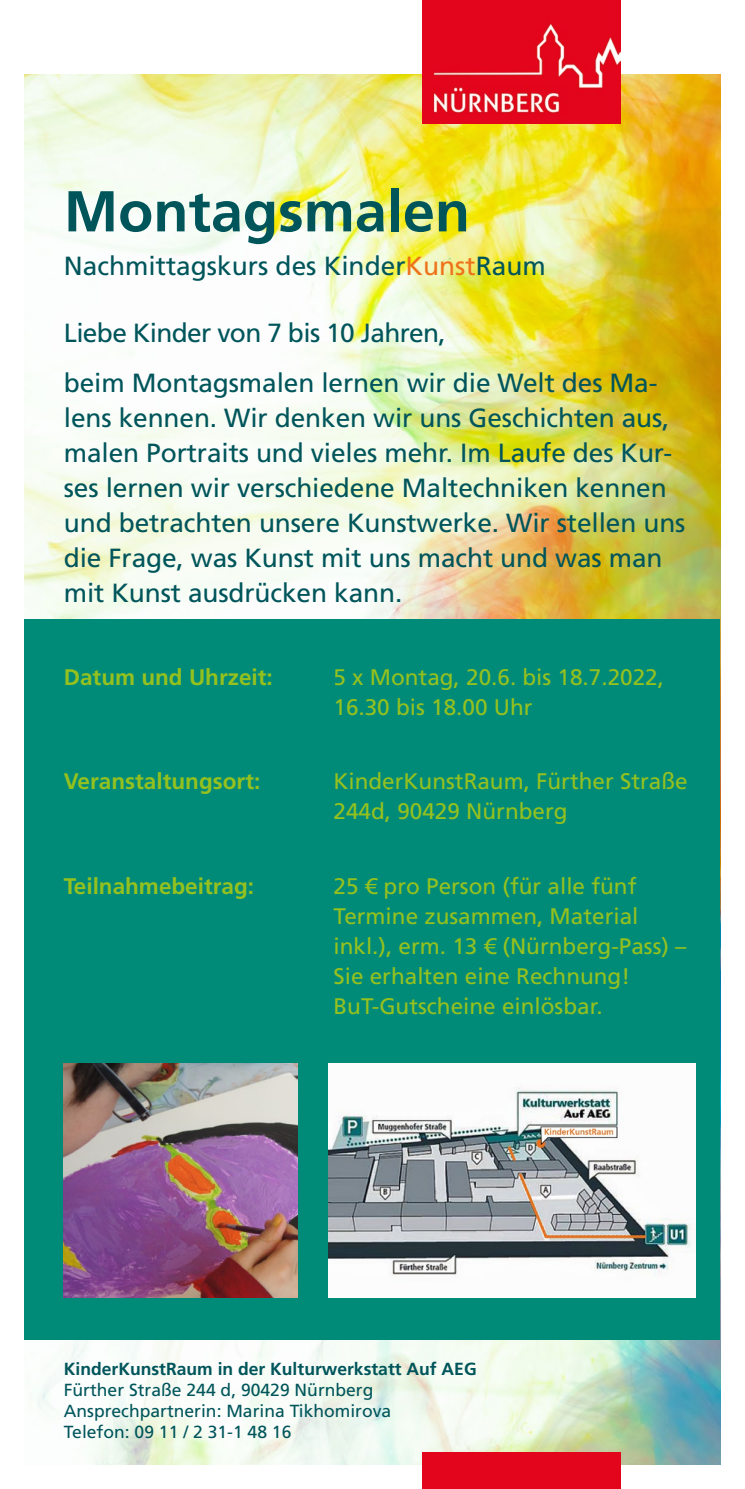
<style>
.page{position:relative;width:745px;height:1489px;background:#fff}
.page>*{position:absolute;margin:0;border:0;box-sizing:border-box;transform-origin:0 0}
.t1{font:700 57.5px "Frutiger LT Com";color:#00555b}
.t2{font:26.25px/35px "Frutiger LT Com";letter-spacing:-.005em;color:#00555b}
.t3{font:22.5px/30px "Frutiger LT Com";color:#95c11f}
.t4{font:700 22.5px "Frutiger LT Com";color:#95c11f}
.t5{font:17.5px/21px "Frutiger LT Com";color:#00555b}
.t6{font:700 17.5px "Frutiger LT Com";color:#00555b}
.s1{color:#ee7219}
</style>
<div class="page">
<img style="left:25px;top:74px;width:694px;height:1389px">
<div style="left:25px;top:619px;width:694px;height:720px;background:#008b79"></div>
<img style="left:64px;top:1063px;width:234px;height:234px">
<img style="left:328px;top:1063px;width:366px;height:234px">
<div style="left:422px;top:1452px;width:198px;height:36px;background:#e3051b"></div>
<img style="left:422px;top:0;width:198px;height:123px">
<h1 class="t1" style="left:64px;top:178px;width:407px">Montagsmalen</h1>
<p class="t2" style="left:64px;top:249px;width:483px">Nachmittagskurs des Kinder<span class="s1">Kunst</span>Raum</p>
<p class="t2" style="left:64px;top:309px;width:594px;line-height:49.2px">Liebe Kinder von 7 bis 10 Jahren,<br>beim Montagsmalen lernen wir die Welt des Ma-</p>
<p class="t2" style="left:64px;top:400px;width:622px">lens kennen. Wir denken wir uns Geschichten aus, malen Portraits und vieles mehr. Im Laufe des Kur&shy;ses lernen wir verschiedene Maltechniken kennen und betrachten unsere Kunstwerke. Wir stellen uns die Frage, was Kunst mit uns macht und was man mit Kunst ausdrücken kann.</p>
<p class="t4" style="left:64px;top:664px;width:210px">Datum und Uhrzeit:</p>
<p class="t3" style="left:333px;top:662px;width:332px">5 x Montag, 20.6. bis 18.7.2022,<br>16.30 bis 18.00 Uhr</p>
<p class="t4" style="left:64px;top:768px;width:198px">Veranstaltungsort:</p>
<p class="t3" style="left:333px;top:766px;width:355px">KinderKunstRaum, Fürther Straße<br>244d, 90429 Nürnberg</p>
<p class="t4" style="left:64px;top:872px;width:192px">Teilnahmebeitrag:</p>
<p class="t3" style="left:333px;top:870px;width:354px">25 € pro Person (für alle fünf<br>Termine zusammen, Material inkl.), erm. 13 € (Nürnberg-Pass) –<br>Sie erhalten eine Rechnung!<br>BuT-Gutscheine einlösbar.</p>
<p class="t6" style="left:64px;top:1357px;width:414px">KinderKunstRaum in der Kulturwerkstatt Auf AEG</p>
<p class="t5" style="left:64px;top:1378px;width:329px">Fürther Straße 244 d, 90429 Nürnberg<br>Ansprechpartnerin: Marina Tikhomirova<br>Telefon: 09 11 / 2 31-1 48 16</p>
</div>
